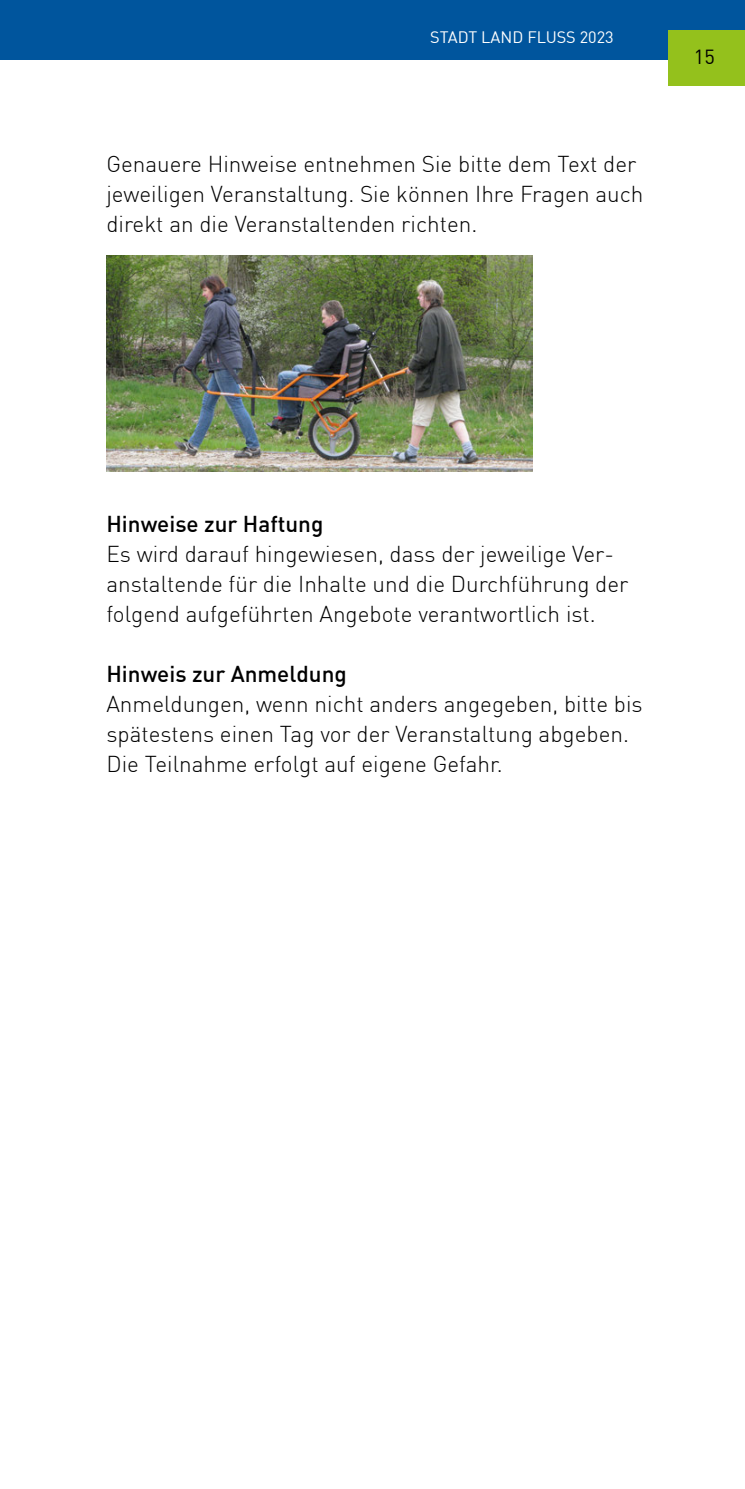
<style>
.page{position:relative;width:745px;height:1489px;background:#fff}
.page>*{position:absolute;margin:0;border:0;box-sizing:border-box;transform-origin:0 0}
.t1{font:300 22.5px/30px "DIN";color:#000}
.t2{font:500 22.5px "DIN";color:#000}
.t3{font:20px "DIN";color:#000}
.t4{font:16.25px "DIN";color:#fff}
</style>
<div class="page">
<div style="left:0;top:0;width:744px;height:60px;background:#00559d"></div>
<div style="left:668px;top:30px;width:76px;height:56px;background:#94c11c"></div>
<img style="left:106px;top:255px;width:425px;height:216px">
<p class="t4" style="left:430px;top:27px;width:185px">STADT LAND FLUSS 2023</p>
<p class="t1" style="left:106px;top:148px;width:538px">Genauere Hinweise entnehmen Sie bitte dem Text der jeweiligen Veranstaltung. Sie können Ihre Fragen auch direkt an die Veranstaltenden richten.</p>
<p class="t3" style="left:693px;top:44px;width:22px">15</p>
<h3 class="t2" style="left:106px;top:509px;width:218px">Hinweise zur Haftung</h3>
<p class="t1" style="left:106px;top:538px;width:523px">Es wird darauf hingewiesen, dass der jeweilige Ver&shy;anstaltende für die Inhalte und die Durchführung der folgend aufgeführten Angebote verantwortlich ist.</p>
<h3 class="t2" style="left:106px;top:659px;width:242px">Hinweis zur Anmeldung</h3>
<p class="t1" style="left:106px;top:688px;width:537px">Anmeldungen, wenn nicht anders angegeben, bitte bis spätestens einen Tag vor der Veranstaltung abgeben.<br>Die Teilnahme erfolgt auf eigene Gefahr.</p>
</div>
